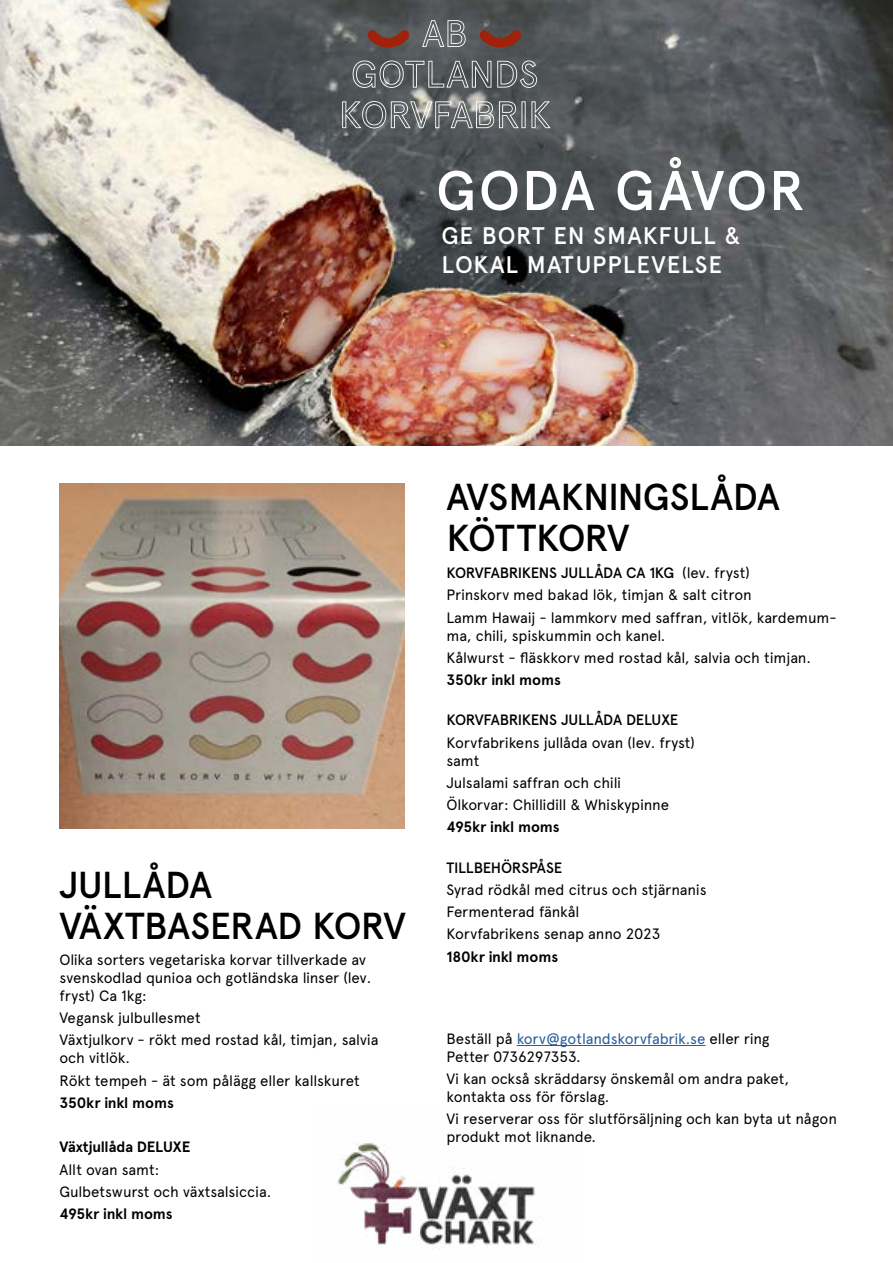
<style>
.page{position:relative;width:893px;height:1263px;background:#fff}
.page>*{position:absolute;margin:0;border:0;box-sizing:border-box;transform-origin:0 0}
.t1{font:500 55.8px "Apercu Pro";letter-spacing:.025em;color:#fff}
.t2{font:500 37.5px/40.5px "Apercu Pro";letter-spacing:-.015em;color:#000}
.t3{font:500 24px/28.8px "Apercu Pro";letter-spacing:.035em;color:#fff}
.t4{font:15px/22.2px "Apercu Pro";letter-spacing:-.01em;color:#000}
.t5{font:700 15px "Apercu Pro";letter-spacing:-.005em;color:#000}
.t6{font:500 15px "Apercu Pro";letter-spacing:-.02em;color:#000}
.s1{font-weight:500}
.s2{color:#275b9b}
</style>
<div class="page">
<img style="left:0;top:0;width:893px;height:445px">
<hr style="left:517px;top:1045px;width:189px;height:1px;background:#275b9b">
<svg style="left:422px;top:20px;width:44px;height:27px"></svg>
<svg style="left:353px;top:60px;width:138px;height:28px;background:#6c7073"></svg>
<svg style="left:497px;top:60px;width:40px;height:28px"></svg>
<svg style="left:342px;top:101px;width:177px;height:27px;background:#7e8183"></svg>
<svg style="left:521px;top:101px;width:5px;height:27px"></svg>
<svg style="left:531px;top:101px;width:20px;height:27px"></svg>
<svg style="left:480px;top:29px;width:41px;height:18px"></svg>
<svg style="left:368px;top:29px;width:41px;height:18px"></svg>
<img style="left:60px;top:483px;width:345px;height:346px">
<img style="left:337px;top:1142px;width:206px;height:106px">
<h1 class="t1" style="left:436px;top:148px;width:370px">GODA GÅVOR</h1>
<h3 class="t3" style="left:442px;top:220px;width:301px">GE BORT EN SMAKFULL &amp;<br>LOKAL MATUPPLEVELSE</h3>
<h2 class="t2" style="left:60px;top:863px;width:348px">JULLÅDA<br>VÄXTBASERAD KORV</h2>
<h2 class="t2" style="left:446px;top:475px;width:335px">AVSMAKNINGSLÅDA<br>KÖTTKORV</h2>
<p class="t4" style="left:446px;top:561px;width:392px"><span class="s1">KORVFABRIKENS JULLÅDA CA 1KG</span> (lev. fryst)<br>Prinskorv med bakad lök, timjan &amp; salt citron<br>Lamm Hawaij - lammkorv med saffran, vitlök, kardemum-</p>
<p class="t4" style="left:446px;top:623px;width:366px">ma, chili, spiskummin och kanel.<br>Kålwurst - fläskkorv med rostad kål, salvia och timjan.</p>
<p class="t5" style="left:446px;top:668px;width:116px">350kr inkl moms</p>
<p class="t6" style="left:446px;top:709px;width:233px">KORVFABRIKENS JULLÅDA DELUXE</p>
<p class="t4" style="left:446px;top:732px;width:250px;line-height:18px">Korvfabrikens jullåda ovan (lev. fryst) samt</p>
<p class="t4" style="left:446px;top:770px;width:224px">Julsalami saffran och chili<br>Ölkorvar: Chillidill &amp; Whiskypinne</p>
<p class="t5" style="left:446px;top:816px;width:115px">495kr inkl moms</p>
<p class="t6" style="left:446px;top:856px;width:117px">TILLBEHÖRSPÅSE</p>
<p class="t4" style="left:446px;top:877px;width:262px">Syrad rödkål med citrus och stjärnanis<br>Fermenterad fänkål<br>Korvfabrikens senap anno 2023</p>
<p class="t4" style="left:60px;top:947px;width:308px">Olika sorters vegetariska korvar tillverkade av</p>
<p class="t5" style="left:446px;top:945px;width:113px">180kr inkl moms</p>
<p class="t4" style="left:60px;top:967px;width:313px;line-height:18px">svenskodlad qunioa och gotländska linser (lev. fryst) Ca 1kg:</p>
<p class="t4" style="left:60px;top:1006px;width:320px">Vegansk julbullesmet<br>Växtjulkorv - rökt med rostad kål, timjan, salvia</p>
<p class="t4" style="left:60px;top:1046px;width:302px">och vitlök.<br>Rökt tempeh - ät som pålägg eller kallskuret</p>
<p class="t5" style="left:60px;top:1091px;width:116px">350kr inkl moms</p>
<p class="t5" style="left:60px;top:1136px;width:132px">Växtjullåda DELUXE</p>
<p class="t4" style="left:60px;top:1157px;width:213px">Allt ovan samt:<br>Gulbetswurst och växtsalsiccia.</p>
<p class="t5" style="left:60px;top:1202px;width:115px">495kr inkl moms</p>
<p class="t4" style="left:446px;top:1029px;width:324px;line-height:18px">Beställ på <span class="s2">korv@gotlandskorvfabrik.se</span> eller ring<br>Petter 0736297353.</p>
<p class="t4" style="left:446px;top:1069px;width:344px;line-height:18px">Vi kan också skräddarsy önskemål om andra paket, kontakta oss för förslag.</p>
<p class="t4" style="left:446px;top:1109px;width:392px;line-height:18px">Vi reserverar oss för slutförsäljning och kan byta ut någon produkt mot liknande.</p>
</div>
